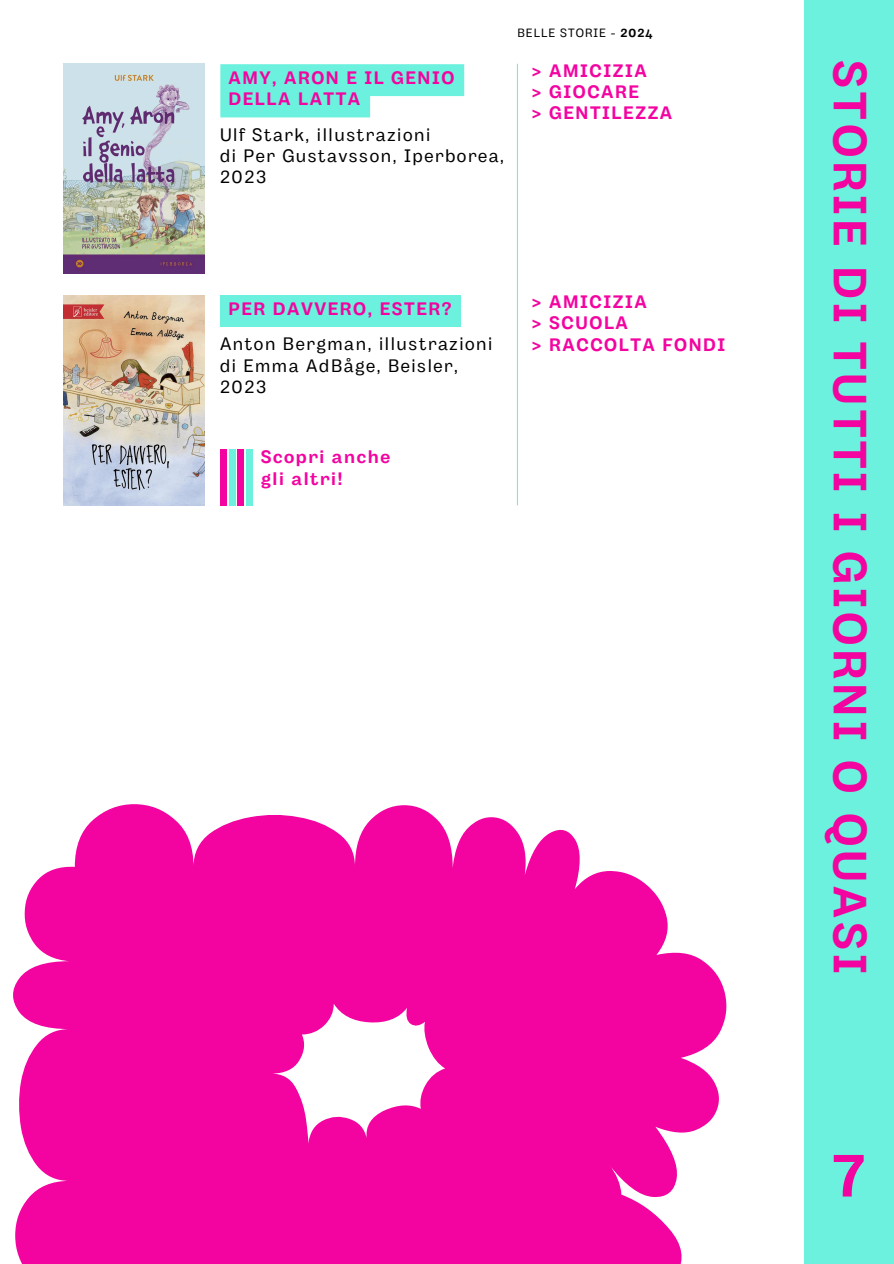
<style>
.page{position:relative;width:894px;height:1264px;background:#fff}
.page>*{position:absolute;margin:0;border:0;box-sizing:border-box;transform-origin:0 0}
.t1{font:1060.65px "Rubik Bubbles";color:#f303a0}
.t2{font:700 61.05px "Body Grotesque";color:#f303a0}
.t3{font:700 46.5px "Body Grotesque";letter-spacing:.085em;color:#f303a0}
.t4{font:700 18px/21.3px "Body Grotesque";letter-spacing:.09em;color:#f303a0}
.t5{font:18px/21.3px "Body Grotesque";letter-spacing:.09em;color:#000}
.t6{font:12px "Body Grotesque";letter-spacing:.085em;color:#000}
.s1{font-weight:700}
</style>
<div class="page">
<hr style="left:516px;top:64px;width:2px;height:441px;background:#6bf1dd">
<div style="left:804px;top:0;width:89px;height:1263px;background:#6bf1dd"></div>
<img style="left:64px;top:64px;width:140px;height:210px">
<img style="left:64px;top:295px;width:140px;height:210px">
<svg style="left:220px;top:64px;width:244px;height:53px"></svg>
<div style="left:220px;top:295px;width:241px;height:32px;background:#6bf1dd"></div>
<div style="left:220px;top:449px;width:6px;height:56px;background:#f303a0"></div>
<div style="left:229px;top:449px;width:6px;height:56px;background:#6bf1dd"></div>
<div style="left:237px;top:449px;width:7px;height:56px;background:#f303a0"></div>
<div style="left:246px;top:449px;width:7px;height:56px;background:#6bf1dd"></div>
<h2 class="t4" style="left:228px;top:69px;width:227px">AMY, ARON E IL GENIO<br>DELLA LATTA</h2>
<h4 class="t5" style="left:220px;top:125px;width:285px">Ulf Stark, illustrazioni<br>di Per Gustavsson, Iperborea,<br>2023</h4>
<p class="t6" style="left:517px;top:26px;width:137px">BELLE STORIE - <span class="s1">2024</span></p>
<p class="t4" style="left:531px;top:61px;width:143px">&gt; AMICIZIA<br>&gt; GIOCARE<br>&gt; GENTILEZZA</p>
<h2 class="t4" style="left:228px;top:299px;width:224px">PER DAVVERO, ESTER?</h2>
<h3 class="t5" style="left:220px;top:335px;width:274px">Anton Bergman, illustrazioni di Emma AdBåge, Beisler,<br>2023</h3>
<h1 class="t4" style="left:261px;top:448px;width:131px">Scopri anche gli altri!</h1>
<h2 class="t4" style="left:531px;top:292px;width:195px">&gt; AMICIZIA<br>&gt; SCUOLA<br>&gt; RACCOLTA FONDI</h2>
<p class="t1" style="left:-21px;top:585px;width:780px">B</p>
<h4 class="t3" style="left:876px;top:60px;width:915px;rotate:90deg">STORIE DI TUTTI I GIORNI O QUASI</h4>
<h2 class="t2" style="left:831px;top:1139px;width:35px">7</h2>
</div>
